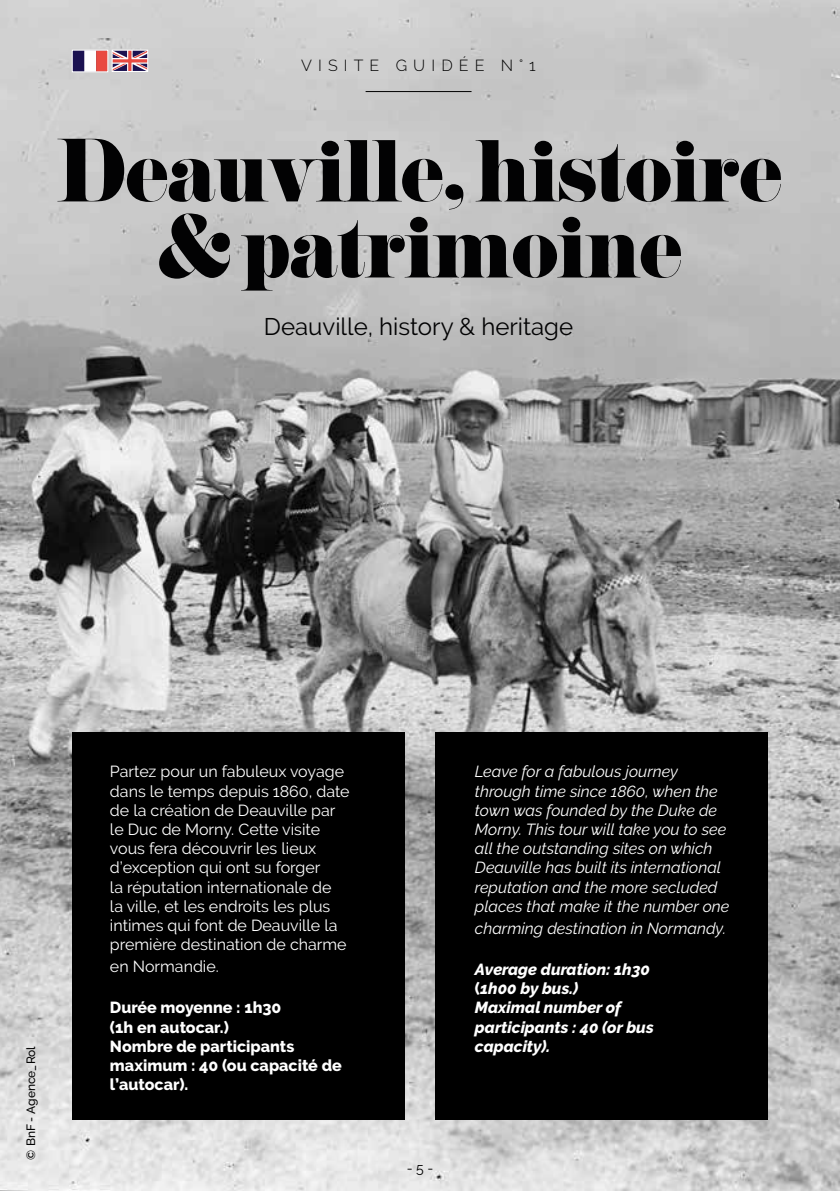
<style>
.page{position:relative;width:840px;height:1191px;background:#fff}
.page>*{position:absolute;margin:0;border:0;box-sizing:border-box;transform-origin:0 0}
.t1{font:80px/76px "Pistilli";letter-spacing:-.04em;color:#020203;text-align:center}
.t2{font:24px "Raleway";color:#020203}
.t3{font:16px/19.2px "Raleway";color:#fff}
.t4{font:italic 16px/19.2px "Raleway";color:#fff}
.t5{font:800 16px/19.2px "Raleway";color:#fff}
.t6{font:italic 800 16px/19.2px "Raleway";color:#fff}
.t7{font:300 16px "Raleway";letter-spacing:.38em;color:#000}
.t8{font:14px "Raleway";color:#000}
.t9{font:500 12px "Raleway";color:#000}
.s1{font-style:normal}
</style>
<div class="page">
<img style="left:0;top:0;width:839px;height:1191px">
<div style="left:72px;top:732px;width:332px;height:387px;background:#000"></div>
<div style="left:435px;top:732px;width:332px;height:387px;background:#000"></div>
<hr style="left:365px;top:91px;width:106px;height:1px;background:#000">
<svg style="left:72px;top:50px;width:76px;height:23px"></svg>
<div style="left:112px;top:50px;width:36px;height:22px;border:1px solid #fff"></div>
<p class="t7" style="left:301px;top:56px;width:236px">VISITE GUIDÉE N°1</p>
<h1 class="t1" style="left:56px;top:132px;width:728px">Deauville, histoire &amp; patrimoine</h1>
<h2 class="t2" style="left:264px;top:312px;width:310px">Deauville, history &amp; heritage</h2>
<p class="t9" style="left:24px;top:1159px;width:115px;rotate:-90deg">© BnF - Agence_Rol</p>
<p class="t3" style="left:110px;top:762px;width:241px">Partez pour un fabuleux voyage dans le temps depuis 1860, date de la création de Deauville par le Duc de Morny. Cette visite vous fera découvrir les lieux d’exception qui ont su forger<br>la réputation internationale de<br>la ville, et les endroits les plus intimes qui font de Deauville la première destination de charme</p>
<p class="t3" style="left:110px;top:957px;width:110px">en Normandie.</p>
<p class="t5" style="left:110px;top:998px;width:233px">Durée moyenne : 1h30<br>(1h en autocar.)<br>Nombre de participants maximum : 40 (ou capacité de l’autocar).</p>
<p class="t4" style="left:474px;top:762px;width:256px">Leave for a fabulous journey through time since 1860, when the town was founded by the Duke de Morny. This tour will take you to see all the outstanding sites on which Deauville has built its international reputation and the more secluded places that make it the number one</p>
<p class="t4" style="left:474px;top:918px;width:252px">charming destination in Normandy.</p>
<p class="t6" style="left:474px;top:959px;width:180px">Average duration: 1h30 <span class="s1">(</span>1h00 by bus.)<br>Maximal number of participants : 40 (or bus capacity).</p>
<p class="t8" style="left:406px;top:1159px;width:28px">- 5 -</p>
</div>
